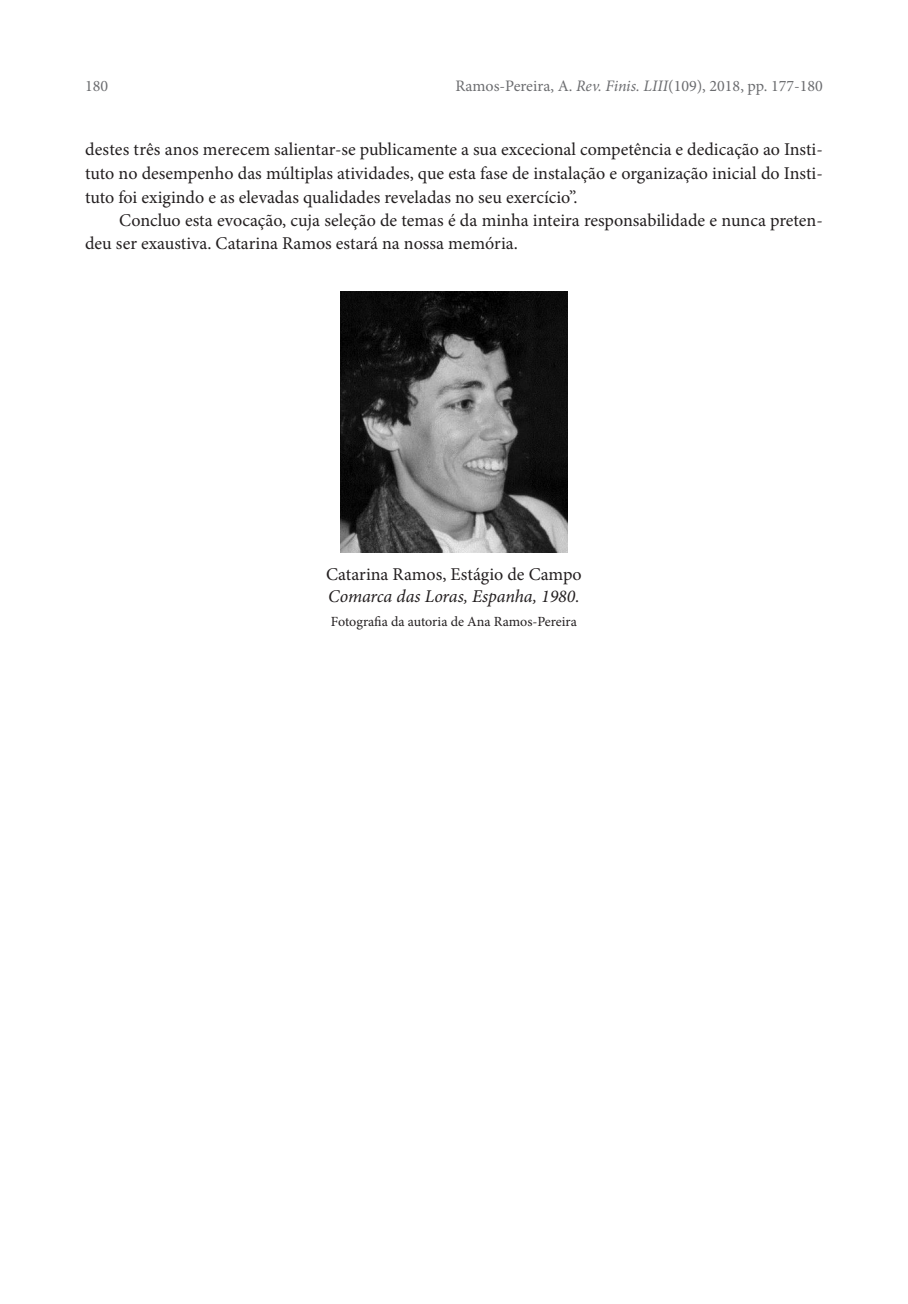
<style>
.page{position:relative;width:908px;height:1304px;background:#fff}
.page>*{position:absolute;margin:0;border:0;box-sizing:border-box;transform-origin:0 0}
.t1{font:18px/24px "Minion Pro";color:#231f20;text-align:justify}
.t2{font:italic 18px "Minion Pro";letter-spacing:-.005em;color:#231f20}
.t3{font:16px "Minion Pro";color:#6c6d70}
.t4{font:14px "Minion Pro";color:#231f20}
.s1{font-style:italic}
</style>
<div class="page">
<img style="left:340px;top:292px;width:227px;height:261px">
<p class="t3" style="left:85px;top:75px;width:25px">180</p>
<p class="t3" style="left:455px;top:75px;width:369px">Ramos-Pereira, A. <span class="s1">Rev. Finis. LIII</span>(109), 2018, pp. 177-180</p>
<p class="t1" style="left:85px;top:137px;width:739px">destes três anos merecem salientar-se publicamente a sua excecional competência e dedicação ao Insti&shy;tuto no desempenho das múltiplas atividades, que esta fase de instalação e organização inicial do Insti&shy;tuto foi exigindo e as elevadas qualidades reveladas no seu exercício”.</p>
<p class="t1" style="left:85px;top:209px;width:738px;line-height:23px;text-indent:34px">Concluo esta evocação, cuja seleção de temas é da minha inteira responsabilidade e nunca preten&shy;deu ser exaustiva. Catarina Ramos estará na nossa memória.</p>
<p class="t1" style="left:326px;top:563px;width:257px">Catarina Ramos, Estágio de Campo</p>
<p class="t2" style="left:328px;top:584px;width:253px">Comarca das Loras, Espanha, 1980.</p>
<p class="t4" style="left:331px;top:612px;width:247px">Fotografia da autoria de Ana Ramos-Pereira</p>
</div>
